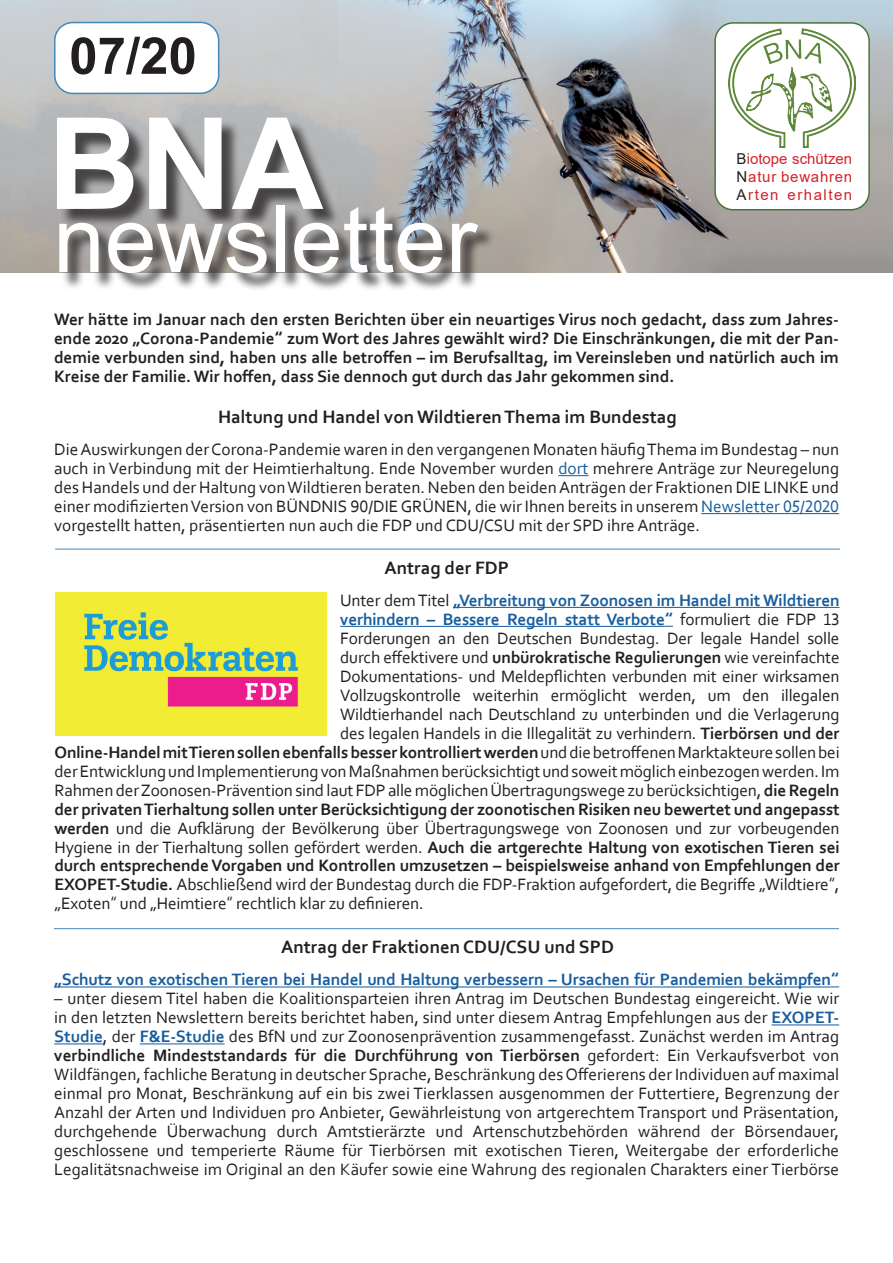
<style>
.page{position:relative;width:893px;height:1263px;background:#fff}
.page>*{position:absolute;margin:0;border:0;box-sizing:border-box;transform-origin:0 0}
.t1{font:700 127.5px "Arial";color:#fff}
.t2{font:93px "Arial";color:#fff}
.t3{font:700 51px "Arial";color:#231f20}
.t4{font:700 18.75px "Corbel";color:#231f20}
.t5{font:17.25px/19px "Corbel";letter-spacing:-.01em;color:#231f20;text-align:justify}
.t6{font:700 17.25px/19px "Corbel";letter-spacing:-.01em;color:#231f20;text-align:justify}
.t7{font:700 17.25px "Corbel";letter-spacing:-.01em;color:#175d9e}
.t8{font:15px/18px "Arial";letter-spacing:.05em;color:#d1232a;text-align:justify}
.s1{color:#231f20}
.s2{font-family:"Ebrima"}
.s3{color:#175d9e}
.s4{font-weight:400;color:#231f20}
.s5{font-weight:700}
.s6{font-weight:400}
.s7{font-weight:700;color:#175d9e}
</style>
<div class="page">
<img style="left:0;top:1px;width:893px;height:272px">
<div style="left:55px;top:22px;width:164px;height:71px;background:#fff;border-radius:18px"></div>
<div style="left:54px;top:22px;width:165px;height:72px;border:2px solid #4487b9;border-radius:18px"></div>
<div style="left:59px;top:120px;width:282px;height:108px;background:#231f20;opacity:.75"></div>
<div style="left:62px;top:208px;width:434px;height:84px;background:#231f20;opacity:.75"></div>
<div style="left:715px;top:23px;width:154px;height:187px;background:#fff;border-radius:18px"></div>
<div style="left:714px;top:22px;width:156px;height:188px;border:2px solid #477639;border-radius:18px"></div>
<img style="left:729px;top:28px;width:126px;height:119px">
<hr style="left:558px;top:475px;width:31px;height:1px;background:#175d9e">
<hr style="left:701px;top:513px;width:138px;height:1px;background:#175d9e">
<hr style="left:54px;top:986px;width:777px;height:1px;background:#175d9e">
<hr style="left:772px;top:1024px;width:67px;height:1px;background:#175d9e">
<hr style="left:54px;top:1043px;width:49px;height:1px;background:#175d9e">
<hr style="left:140px;top:1043px;width:85px;height:1px;background:#175d9e">
<hr style="left:453px;top:607px;width:386px;height:1px;background:#175d9e">
<hr style="left:340px;top:626px;width:325px;height:1px;background:#175d9e">
<img style="left:55px;top:593px;width:271px;height:142px">
<hr style="left:54px;top:928px;width:785px;height:1px;background:#4487b9">
<hr style="left:55px;top:549px;width:785px;height:1px;background:#4487b9">
<h3 class="t3" style="left:69px;top:20px;width:129px">07/20</h3>
<h1 class="t1" style="left:48px;top:74px;width:278px">BNA</h1>
<h2 class="t2" style="left:53px;top:175px;width:425px">newsletter</h2>
<p class="t8" style="left:737px;top:149px;width:117px"><span class="s1">B</span>iotope schützen <span class="s1">N</span>atur bewahren <span class="s1">A</span>rten erhalten</p>
<p class="t6" style="left:54px;top:309px;width:786px">Wer hätte im Januar nach den ersten Berichten über ein neuartiges Virus noch gedacht, dass zum Jahres&shy;ende 2020 „Corona-Pandemie<span class="s2">“</span> zum Wort des Jahres gewählt wird? Die Einschränkungen, die mit der Pan&shy;demie verbunden sind, haben uns alle betroffen – im Berufsalltag, im Vereinsleben und natürlich auch im Kreise der Familie. Wir hoffen, dass Sie dennoch gut durch das Jahr gekommen sind.</p>
<p class="t4" style="left:218px;top:405px;width:460px">Haltung und Handel von Wildtieren Thema im Bundestag</p>
<p class="t5" style="left:54px;top:439px;width:786px">Die Auswirkungen der Corona-Pandemie waren in den vergangenen Monaten häufig Thema im Bundestag – nun auch in Verbindung mit der Heimtierhaltung. Ende November wurden <span class="s3">dort</span> mehrere Anträge zur Neuregelung des Handels und der Haltung von Wildtieren beraten. Neben den beiden Anträgen der Fraktionen DIE LINKE und einer modifizierten Version von BÜNDNIS 90/DIE GRÜNEN, die wir Ihnen bereits in unserem <span class="s3">Newsletter 05/2020 </span>vorgestellt hatten, präsentierten nun auch die FDP und CDU/CSU mit der SPD ihre Anträge.</p>
<p class="t4" style="left:384px;top:556px;width:126px">Antrag der FDP</p>
<p class="t7" style="left:340px;top:589px;width:501px"><span class="s4">Unter dem Titel</span> „Verbreitung von Zoonosen im Handel mit Wildtieren</p>
<p class="t7" style="left:340px;top:608px;width:501px">verhindern – Bessere Regeln statt Verbote<span class="s2">“</span> <span class="s4">formuliert die FDP 13</span></p>
<p class="t5" style="left:340px;top:628px;width:501px">Forderungen an den Deutschen Bundestag. Der legale Handel solle</p>
<p class="t5" style="left:340px;top:647px;width:501px">durch effektivere und <span class="s5">unbürokratische Regulierungen</span> wie vereinfachte</p>
<p class="t5" style="left:340px;top:666px;width:501px">Dokumentations- und Meldepflichten verbunden mit einer wirksamen</p>
<p class="t5" style="left:340px;top:685px;width:501px">Vollzugskontrolle weiterhin ermöglicht werden, um den illegalen</p>
<p class="t5" style="left:340px;top:704px;width:501px">Wildtierhandel nach Deutschland zu unterbinden und die Verlagerung</p>
<p class="t5" style="left:340px;top:723px;width:501px">des legalen Handels in die Illegalität zu verhindern. <span class="s5">Tierbörsen und der</span></p>
<p class="t6" style="left:55px;top:742px;width:787px">Online-Handel mit Tieren sollen ebenfalls besser kontrolliert werden <span class="s6">und die betroffenen Marktakteure sollen bei</span></p>
<p class="t5" style="left:55px;top:761px;width:786px">der Entwicklung und Implementierung von Maßnahmen berücksichtigt und soweit möglich einbezogen werden. Im</p>
<p class="t5" style="left:55px;top:780px;width:786px">Rahmen der Zoonosen-Prävention sind laut FDP alle möglichen Übertragungswege zu berücksichtigen, <span class="s5">die Regeln</span></p>
<p class="t6" style="left:55px;top:799px;width:787px">der privaten Tierhaltung sollen unter Berücksichtigung der zoonotischen Risiken neu bewertet und angepasst</p>
<p class="t5" style="left:55px;top:818px;width:786px"><span class="s5">werden</span> und die Aufklärung der Bevölkerung über Übertragungswege von Zoonosen und zur vorbeugenden</p>
<p class="t6" style="left:55px;top:837px;width:787px"><span class="s6">Hygiene in der Tierhaltung sollen gefördert werden.</span> Auch die artgerechte Haltung von exotischen Tieren sei</p>
<p class="t6" style="left:55px;top:856px;width:787px">durch entsprechende Vorgaben und Kontrollen umzusetzen – beispielsweise anhand von Empfehlungen der</p>
<p class="t5" style="left:55px;top:875px;width:786px"><span class="s5">EXOPET-Studie.</span> Abschließend wird der Bundestag durch die FDP-Fraktion aufgefordert, die Begriffe „Wildtiere<span class="s2">“</span>,</p>
<p class="t5" style="left:55px;top:894px;width:371px">„Exoten<span class="s2">“</span> und „Heimtiere<span class="s2">“</span> rechtlich klar zu definieren.</p>
<p class="t4" style="left:281px;top:936px;width:334px">Antrag der Fraktionen CDU/CSU und SPD</p>
<p class="t7" style="left:54px;top:969px;width:787px">„Schutz von exotischen Tieren bei Handel und Haltung verbessern – Ursachen für Pandemien bekämpfen<span class="s2">“</span></p>
<p class="t5" style="left:54px;top:989px;width:786px">– unter diesem Titel haben die Koalitionsparteien ihren Antrag im Deutschen Bundestag eingereicht. Wie wir in den letzten Newslettern bereits berichtet haben, sind unter diesem Antrag Empfehlungen aus der <span class="s7">EXOPET-Studie</span>, der <span class="s7">F&amp;E-Studie</span> des BfN und zur Zoonosenprävention zusammengefasst. Zunächst werden im Antrag <span class="s5">verbindliche Mindeststandards für die Durchführung von Tierbörsen</span> gefordert: Ein Verkaufsverbot von Wildfängen, fachliche Beratung in deutscher Sprache, Beschränkung des Offerierens der Individuen auf maximal einmal pro Monat, Beschränkung auf ein bis zwei Tierklassen ausgenommen der Futtertiere, Begrenzung der Anzahl der Arten und Individuen pro Anbieter, Gewährleistung von artgerechtem Transport und Präsentation, durchgehende Überwachung durch Amtstierärzte und Artenschutzbehörden während der Börsendauer, geschlossene und temperierte Räume für Tierbörsen mit exotischen Tieren, Weitergabe der erforderliche Legalitätsnachweise im Original an den Käufer sowie eine Wahrung des regionalen Charakters einer Tierbörse</p>
</div>
